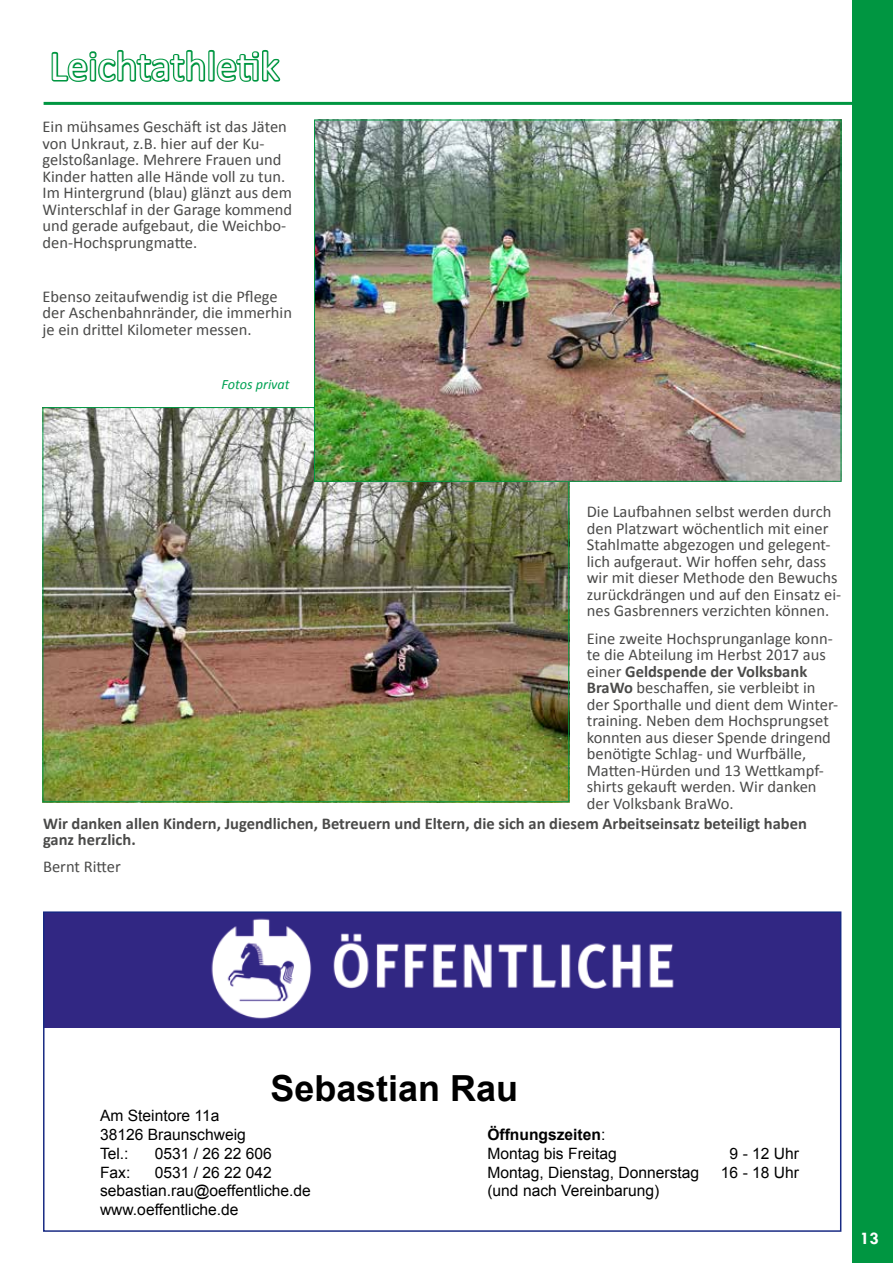
<style>
.page{position:relative;width:893px;height:1263px;background:#fff}
.page>*{position:absolute;margin:0;border:0;box-sizing:border-box;transform-origin:0 0}
.t1{font:42px "Calibri";color:#fff}
.t2{font:700 35.85px "Arial";color:#000}
.t3{font:700 18px "Tw Cen";color:#fff}
.t4{font:16.5px/16.5px "Calibri";color:#4a4a49}
.t5{font:700 16.5px/16.5px "Calibri";color:#4a4a49}
.t6{font:15.6px/18.8px "Arial";color:#000}
.t7{font:italic 14.25px "Calibri";color:#00a254}
.s1{font-weight:700}
</style>
<div class="page">
<div style="left:852px;top:0;width:41px;height:1263px;background:#009641"></div>
<hr style="left:44px;top:102px;width:819px;height:3px;background:#009641">
<svg style="left:51px;top:50px;width:230px;height:32px"></svg>
<img style="left:45px;top:409px;width:522px;height:391px">
<img style="left:316px;top:122px;width:523px;height:358px">
<img style="left:45px;top:913px;width:794px;height:114px">
<div style="left:330px;top:999px;width:328px;height:28px;background:#312783"></div>
<h1 class="t1" style="left:50px;top:40px;width:231px">Leichtathletik</h1>
<p class="t4" style="left:43px;top:118px;width:251px">Ein mühsames Geschäft ist das Jäten von Unkraut, z.B. hier auf der Ku&shy;gelstoßanlage. Mehrere Frauen und Kinder hatten alle Hände voll zu tun.<br>Im Hintergrund (blau) glänzt aus dem Winterschlaf in der Garage kommend und gerade aufgebaut, die Weichbo&shy;den-Hochsprungmatte.</p>
<p class="t4" style="left:43px;top:288px;width:251px">Ebenso zeitaufwendig ist die Pflege der Aschenbahnränder, die immerhin je ein drittel Kilometer messen.</p>
<p class="t7" style="left:221px;top:375px;width:70px">Fotos privat</p>
<p class="t4" style="left:587px;top:504px;width:256px">Die Laufbahnen selbst werden durch den Platzwart wöchentlich mit einer Stahlmatte abgezogen und gelegent&shy;lich aufgeraut. Wir hoffen sehr, dass wir mit dieser Methode den Bewuchs zurückdrängen und auf den Einsatz ei&shy;nes Gasbrenners verzichten können.</p>
<p class="t4" style="left:587px;top:630px;width:253px">Eine zweite Hochsprunganlage konn&shy;te die Abteilung im Herbst 2017 aus einer <span class="s1">Geldspende der Volksbank BraWo</span> beschaffen, sie verbleibt in der Sporthalle und dient dem Winter&shy;training. Neben dem Hochsprungset konnten aus dieser Spende dringend benötigte Schlag- und Wurfbälle, Matten-Hürden und 13 Wettkampf&shy;shirts gekauft werden. Wir danken der Volksbank BraWo.</p>
<p class="t5" style="left:43px;top:815px;width:765px">Wir danken allen Kindern, Jugendlichen, Betreuern und Eltern, die sich an diesem Arbeitseinsatz beteiligt haben ganz herzlich.</p>
<p class="t4" style="left:43px;top:858px;width:79px">Bernt Ritter</p>
<h2 class="t2" style="left:270px;top:1064px;width:249px">Sebastian Rau</h2>
<p class="t6" style="left:100px;top:1106px;width:147px">Am Steintore 11a<br>38126 Braunschweig<br>Tel.:</p>
<p class="t6" style="left:155px;top:1144px;width:119px">0531 / 26 22 606</p>
<p class="t6" style="left:487px;top:1125px;width:131px"><span class="s1">Öffnungszeiten</span>:<br>Montag bis Freitag</p>
<p class="t6" style="left:730px;top:1144px;width:71px">9 - 12 Uhr</p>
<p class="t6" style="left:100px;top:1163px;width:212px;text-indent:55px">0531 / 26 22 042 sebastian.rau@oeffentliche.de www.oeffentliche.de</p>
<p class="t6" style="left:100px;top:1163px;width:32px">Fax:</p>
<p class="t6" style="left:487px;top:1163px;width:213px">Montag, Dienstag, Donnerstag</p>
<p class="t6" style="left:721px;top:1163px;width:80px">16 - 18 Uhr</p>
<p class="t6" style="left:487px;top:1181px;width:173px">(und nach Vereinbarung)</p>
<p class="t3" style="left:860px;top:1228px;width:21px">13</p>
</div>
